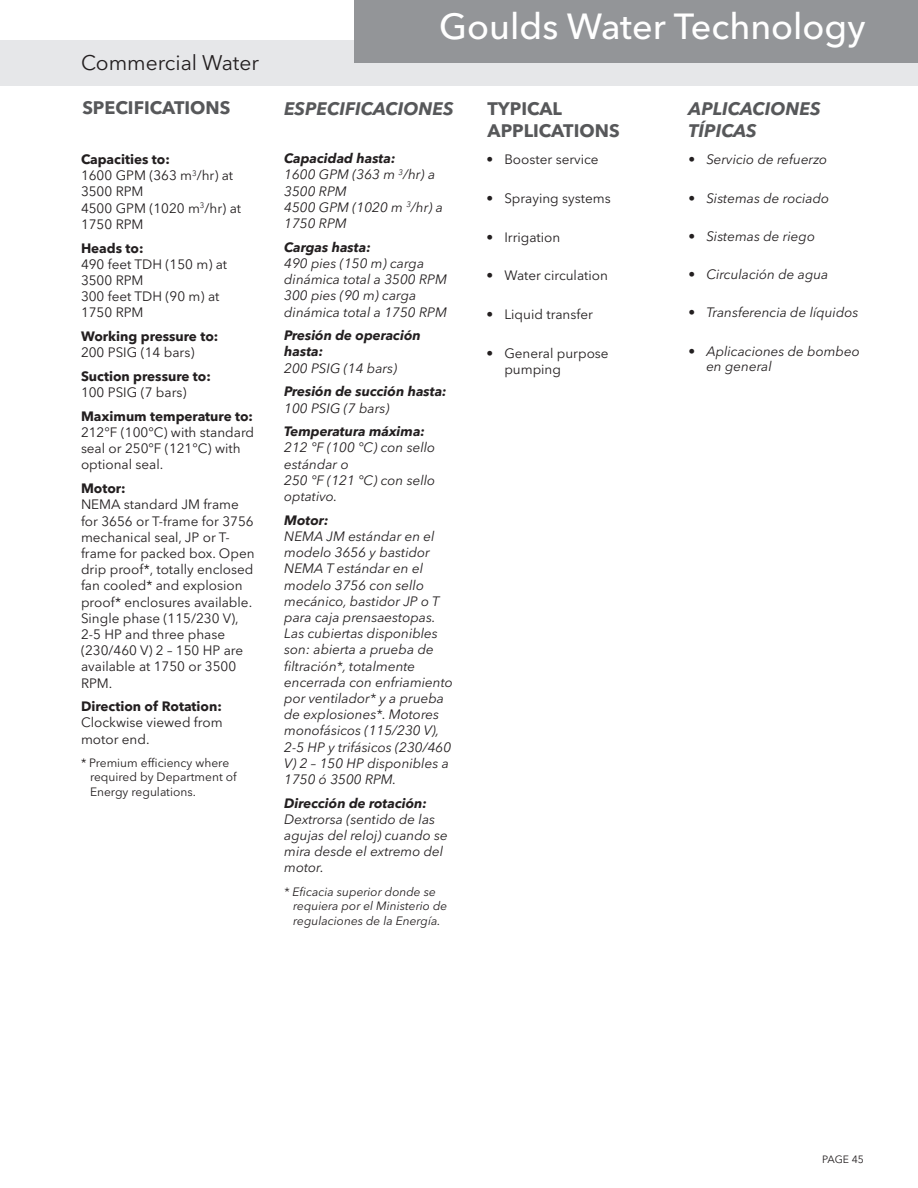
<style>
.page{position:relative;width:918px;height:1188px;background:#fff}
.page>*{position:absolute;margin:0;border:0;box-sizing:border-box;transform-origin:0 0}
.t1{font:500 36px "Avenir Next LT Pro";color:#fff}
.t2{font:21px "Avenir Next LT Pro";color:#231f20}
.t3{font:italic 700 18px "Avenir Next LT Pro";color:#57585a}
.t4{font:700 18px "Avenir Next LT Pro";color:#57585a}
.t{font:italic 13.5px/16.2px "Avenir Next LT Pro";color:#231f20}
.t-2{font:13.5px/16.2px "Avenir Next LT Pro";color:#231f20}
.t5{font:italic 700 13.5px/16.2px "Avenir Next LT Pro";color:#231f20}
.t-3{font:700 13.5px "Avenir Next LT Pro";color:#231f20}
.t6{font:italic 12px/14.4px "Avenir Next LT Pro";color:#231f20}
.t7{font:12px/14.4px "Avenir Next LT Pro";color:#231f20}
.t8{font:10.5px "Avenir Next LT Pro";letter-spacing:-.01em;color:#231f20}
.s1{font-weight:700}
</style>
<div class="page">
<div style="left:0;top:40px;width:918px;height:46px;background:#e6e7e9"></div>
<hr style="left:0;top:0;width:1px;height:63px;background:#939598">
<div style="left:355px;top:0;width:563px;height:63px;background:#939598"></div>
<h2 class="t2" style="left:81px;top:50px;width:180px">Commercial Water</h2>
<h1 class="t1" style="left:439px;top:5px;width:428px">Goulds Water Technology</h1>
<p class="t4" style="left:82px;top:96px;width:150px">SPECIFICATIONS</p>
<p class="t3" style="left:284px;top:97px;width:171px">ESPECIFICACIONES</p>
<p class="t4" style="left:488px;top:98px;width:76px">TYPICAL</p>
<p class="t3" style="left:689px;top:98px;width:134px">APLICACIONES</p>
<p class="t4" style="left:488px;top:119px;width:134px">APPLICATIONS</p>
<p class="t3" style="left:689px;top:119px;width:70px">TÍPICAS</p>
<p class="t-3" style="left:81px;top:151px;width:90px">Capacities to:</p>
<p class="t-2" style="left:81px;top:167px;width:154px">1600 GPM (363 m<sup>3</sup>/hr) at<br>3500 RPM</p>
<p class="t-2" style="left:81px;top:200px;width:162px">4500 GPM (1020 m<sup>3</sup>/hr) at<br>1750 RPM</p>
<p class="t-3" style="left:81px;top:240px;width:64px">Heads to:</p>
<p class="t-2" style="left:81px;top:256px;width:148px">490 feet TDH (150 m) at<br>3500 RPM</p>
<p class="t-2" style="left:81px;top:288px;width:140px">300 feet TDH (90 m) at<br>1750 RPM</p>
<p class="t-3" style="left:81px;top:328px;width:139px">Working pressure to:</p>
<p class="t-2" style="left:81px;top:344px;width:115px">200 PSIG (14 bars)</p>
<p class="t-3" style="left:81px;top:368px;width:131px">Suction pressure to:</p>
<p class="t-2" style="left:81px;top:384px;width:107px">100 PSIG (7 bars)</p>
<p class="t-2" style="left:81px;top:408px;width:175px"><span class="s1">Maximum temperature to:<br></span>212°F (100°C) with standard seal or 250°F (121°C) with optional seal.</p>
<p class="t-3" style="left:81px;top:480px;width:46px">Motor:</p>
<p class="t-2" style="left:81px;top:497px;width:175px">NEMA standard JM frame for 3656 or T-frame for 3756 mechanical seal, JP or T&shy;frame for packed box. Open drip proof*, totally enclosed fan cooled* and explosion proof* enclosures available.<br>Single phase (115/230 V),<br>2-5 HP and three phase (230/460 V) 2 – 150 HP are available at 1750 or 3500<br>RPM.</p>
<p class="t-3" style="left:81px;top:698px;width:142px">Direction of Rotation:</p>
<p class="t-2" style="left:81px;top:715px;width:143px">Clockwise viewed from motor end.</p>
<p class="t7" style="left:90px;top:756px;width:148px;text-indent:-9px">* Premium efficiency where required by Department of<br>Energy regulations.</p>
<p class="t5" style="left:284px;top:150px;width:113px">Capacidad hasta:</p>
<p class="t" style="left:284px;top:167px;width:152px">1600 GPM (363 m <sup>3</sup>/hr) a<br>3500 RPM</p>
<p class="t" style="left:284px;top:199px;width:160px">4500 GPM (1020 m <sup>3</sup>/hr) a<br>1750 RPM</p>
<p class="t5" style="left:284px;top:239px;width:88px">Cargas hasta:</p>
<p class="t" style="left:284px;top:255px;width:164px">490 pies (150 m) carga dinámica total a 3500 RPM</p>
<p class="t" style="left:284px;top:288px;width:164px">300 pies (90 m) carga dinámica total a 1750 RPM</p>
<p class="t5" style="left:284px;top:327px;width:138px">Presión de operación hasta:</p>
<p class="t" style="left:284px;top:360px;width:115px">200 PSIG (14 bars)</p>
<p class="t5" style="left:284px;top:383px;width:164px">Presión de succión hasta:</p>
<p class="t" style="left:284px;top:400px;width:107px">100 PSIG (7 bars)</p>
<p class="t5" style="left:284px;top:423px;width:142px">Temperatura máxima:</p>
<p class="t" style="left:284px;top:440px;width:152px">212 °F (100 °C) con sello estándar o</p>
<p class="t" style="left:284px;top:472px;width:152px">250 °F (121 °C) con sello optativo.</p>
<p class="t5" style="left:284px;top:512px;width:46px">Motor:</p>
<p class="t" style="left:284px;top:528px;width:170px">NEMA JM estándar en el modelo 3656 y bastidor<br>NEMA T estándar en el modelo 3756 con sello mecánico, bastidor JP o T para caja prensaestopas.<br>Las cubiertas disponibles son: abierta a prueba de filtración*, totalmente encerrada con enfriamiento por ventilador* y a prueba de explosiones*. Motores monofásicos (115/230 V),<br>2-5 HP y trifásicos (230/460<br>V) 2 – 150 HP disponibles a<br>1750 ó 3500 RPM.</p>
<p class="t5" style="left:284px;top:795px;width:144px">Dirección de rotación:</p>
<p class="t" style="left:284px;top:811px;width:165px">Dextrorsa (sentido de las agujas del reloj) cuando se mira desde el extremo del motor.</p>
<p class="t6" style="left:293px;top:885px;width:156px;text-indent:-9px">* Eficacia superior donde se requiera por el Ministerio de regulaciones de la Energía.</p>
<p class="t-2" style="left:486px;top:151px;width:114px">• Booster service</p>
<p class="t-2" style="left:486px;top:190px;width:126px">• Spraying systems</p>
<p class="t-2" style="left:486px;top:229px;width:75px">• Irrigation</p>
<p class="t-2" style="left:486px;top:267px;width:123px">• Water circulation</p>
<p class="t-2" style="left:486px;top:306px;width:108px">• Liquid transfer</p>
<p class="t-2" style="left:504px;top:345px;width:106px;text-indent:-18px">• General purpose pumping</p>
<p class="t" style="left:688px;top:152px;width:141px">• Servicio de refuerzo</p>
<p class="t" style="left:688px;top:190px;width:142px">• Sistemas de rociado</p>
<p class="t" style="left:688px;top:228px;width:128px">• Sistemas de riego</p>
<p class="t" style="left:688px;top:266px;width:142px">• Circulación de agua</p>
<p class="t" style="left:688px;top:305px;width:172px">• Transferencia de líquidos</p>
<p class="t" style="left:688px;top:343px;width:173px">• Aplicaciones de bombeo</p>
<p class="t" style="left:706px;top:359px;width:67px">en general</p>
<p class="t8" style="left:822px;top:1153px;width:43px">PAGE 45</p>
</div>
